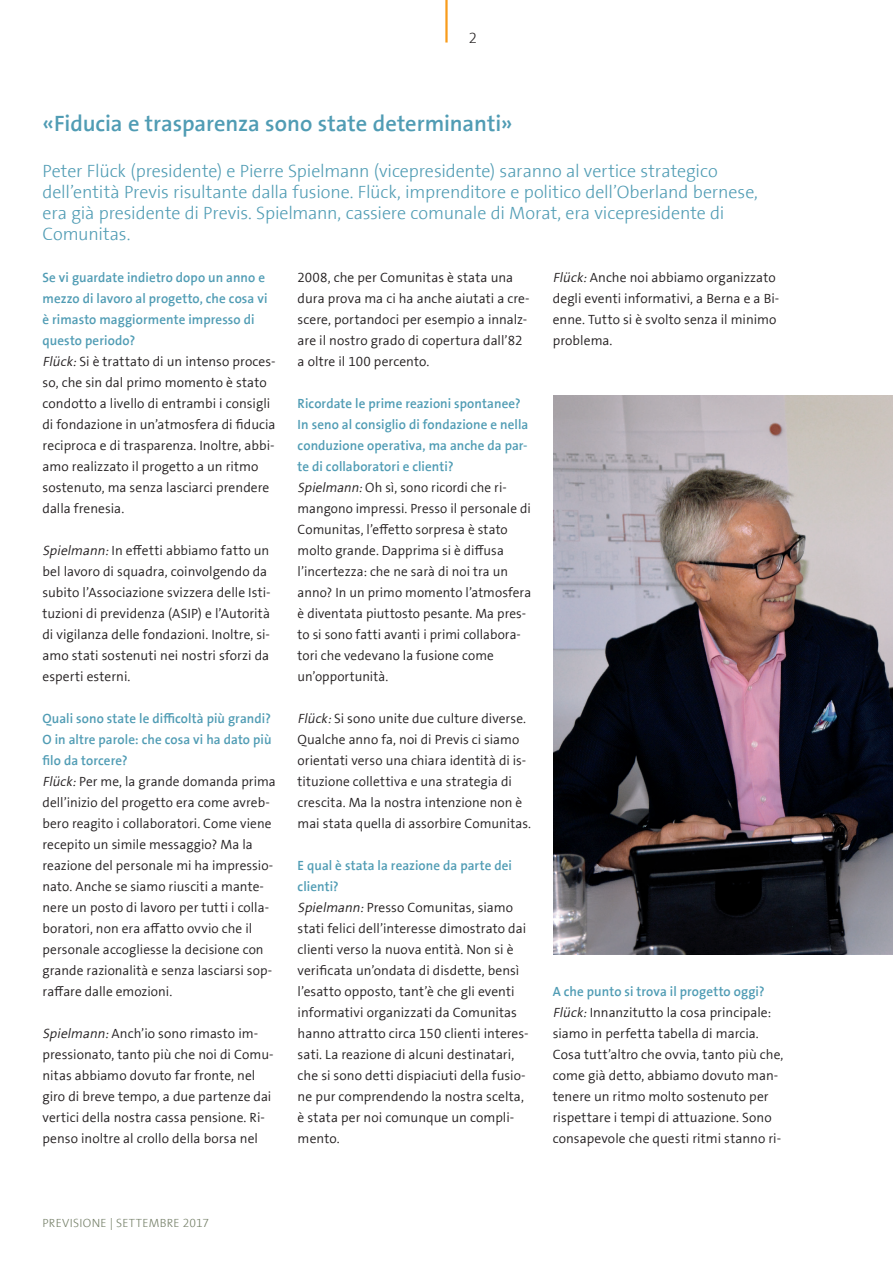
<style>
.page{position:relative;width:893px;height:1263px;background:#fff}
.page>*{position:absolute;margin:0;border:0;box-sizing:border-box;transform-origin:0 0}
.Überschrift_Kopie{font:300 22.5px "Previs The Sans";color:#509cb4}
.Lead{font:300 18px "Previs The Sans";letter-spacing:-.01em;color:#509cb4}
.t1{font:300 15px "Previs The Sans";color:#231f20}
.Lauftext{font:300 13.5px/21px "Previs The Sans";letter-spacing:.005em;color:#231f20}
.Lauftext-2{font:300 13.5px/21px "Previs The Sans";letter-spacing:.005em;color:#509cb4}
.t2{font:300 12px "Previs The Sans";letter-spacing:.02em;color:#737e66}
.s1{font-style:italic}
</style>
<div class="page">
<hr style="left:445px;top:0;width:3px;height:43px;background:#f89c1c">
<img style="left:554px;top:395px;width:339px;height:559px">
<p class="t1" style="left:469px;top:30px;width:10px">2</p>
<p class="Überschrift_Kopie" style="left:43px;top:112px;width:471px">«Fiducia e trasparenza sono state determinanti»</p>
<p class="Lead" style="left:43px;top:162px;width:677px">Peter Flück (presidente) e Pierre Spielmann (vicepresidente) saranno al vertice strategico</p>
<p class="Lead" style="left:43px;top:183px;width:717px">dell’entità Previs risultante dalla fusione. Flück, imprenditore e politico dell’Oberland bernese,</p>
<p class="Lead" style="left:43px;top:204px;width:683px">era già presidente di Previs. Spielmann, cassiere comunale di Morat, era vicepresidente di</p>
<p class="Lead" style="left:43px;top:225px;width:89px">Comunitas.</p>
<p class="Lauftext-2" style="left:43px;top:267px;width:227px">Se vi guardate indietro dopo un anno e mezzo di lavoro al progetto, che cosa vi è rimasto maggiormente impresso di questo periodo?</p>
<p class="Lauftext" style="left:43px;top:351px;width:235px"><span class="s1">Flück:</span>Si è trattato di un intenso proces&shy;so, che sin dal primo momento è stato condotto a livello di entrambi i consigli di fondazione in un’atmosfera di fiducia reciproca e di trasparenza. Inoltre, abbi&shy;amo realizzato il progetto a un ritmo sostenuto, ma senza lasciarci prendere dalla frenesia.</p>
<p class="Lauftext" style="left:43px;top:540px;width:230px"><span class="s1">Spielmann:</span>In effetti abbiamo fatto un bel lavoro di squadra, coinvolgendo da subito l’Associazione svizzera delle Isti&shy;tuzioni di previdenza (ASIP) e l’Autorità di vigilanza delle fondazioni. Inoltre, si&shy;amo stati sostenuti nei nostri sforzi da esperti esterni.</p>
<p class="Lauftext-2" style="left:43px;top:708px;width:230px;text-align:justify">Quali sono state le difficoltà più grandi?<br>O in altre parole: che cosa vi ha dato più filo da torcere?</p>
<p class="Lauftext" style="left:43px;top:771px;width:235px"><span class="s1">Flück:</span>Per me, la grande domanda prima dell’inizio del progetto era come avreb&shy;bero reagito i collaboratori. Come viene recepito un simile messaggio? Ma la reazione del personale mi ha impressio&shy;nato. Anche se siamo riusciti a mante&shy;nere un posto di lavoro per tutti i colla&shy;boratori, non era affatto ovvio che il personale accogliesse la decisione con grande razionalità e senza lasciarsi sop&shy;raffare dalle emozioni.</p>
<p class="Lauftext" style="left:43px;top:1023px;width:233px"><span class="s1">Spielmann:</span>Anch’io sono rimasto im&shy;pressionato, tanto più che noi di Comu&shy;nitas abbiamo dovuto far fronte, nel giro di breve tempo, a due partenze dai vertici della nostra cassa pensione. Ri&shy;penso inoltre al crollo della borsa nel</p>
<p class="Lauftext" style="left:298px;top:267px;width:234px">2008, che per Comunitas è stata una dura prova ma ci ha anche aiutati a cre&shy;scere, portandoci per esempio a innalz&shy;are il nostro grado di copertura dall’82 a oltre il 100 percento.</p>
<p class="Lauftext-2" style="left:298px;top:393px;width:232px">Ricordate le prime reazioni spontanee?<br>In seno al consiglio di fondazione e nella conduzione operativa, ma anche da par&shy;te di collaboratori e clienti?</p>
<p class="Lauftext" style="left:298px;top:477px;width:235px"><span class="s1">Spielmann:</span>Oh sì, sono ricordi che ri&shy;mangono impressi. Presso il personale di Comunitas, l’effetto sorpresa è stato molto grande. Dapprima si è diffusa l’incertezza: che ne sarà di noi tra un anno? In un primo momento l’atmosfera è diventata piuttosto pesante. Ma pres&shy;to si sono fatti avanti i primi collabora&shy;tori che vedevano la fusione come un’opportunità.</p>
<p class="Lauftext" style="left:298px;top:708px;width:235px"><span class="s1">Flück:</span>Si sono unite due culture diverse.<br>Qualche anno fa, noi di Previs ci siamo orientati verso una chiara identità di is&shy;tituzione collettiva e una strategia di crescita. Ma la nostra intenzione non è mai stata quella di assorbire Comunitas.</p>
<p class="Lauftext-2" style="left:298px;top:855px;width:216px">E qual è stata la reazione da parte dei clienti?</p>
<p class="Lauftext" style="left:298px;top:897px;width:233px"><span class="s1">Spielmann:</span>Presso Comunitas, siamo stati felici dell’interesse dimostrato dai clienti verso la nuova entità. Non si è verificata un’ondata di disdette, bensì l’esatto opposto, tant’è che gli eventi informativi organizzati da Comunitas hanno attratto circa 150 clienti interes&shy;sati. La reazione di alcuni destinatari, che si sono detti dispiaciuti della fusio&shy;ne pur comprendendo la nostra scelta, è stata per noi comunque un compli&shy;mento.</p>
<p class="Lauftext" style="left:553px;top:267px;width:228px"><span class="s1">Flück:</span>Anche noi abbiamo organizzato degli eventi informativi, a Berna e a Bi&shy;enne. Tutto si è svolto senza il minimo problema.</p>
<p class="Lauftext-2" style="left:553px;top:981px;width:213px">A che punto si trova il progetto oggi?</p>
<p class="Lauftext" style="left:553px;top:1002px;width:232px"><span class="s1">Flück:</span>Innanzitutto la cosa principale: siamo in perfetta tabella di marcia.<br>Cosa tutt’altro che ovvia, tanto più che, come già detto, abbiamo dovuto man&shy;tenere un ritmo molto sostenuto per rispettare i tempi di attuazione. Sono consapevole che questi ritmi stanno ri-</p>
<p class="t2" style="left:43px;top:1217px;width:168px">PREVISIONE | SETTEMBRE 2017</p>
</div>
